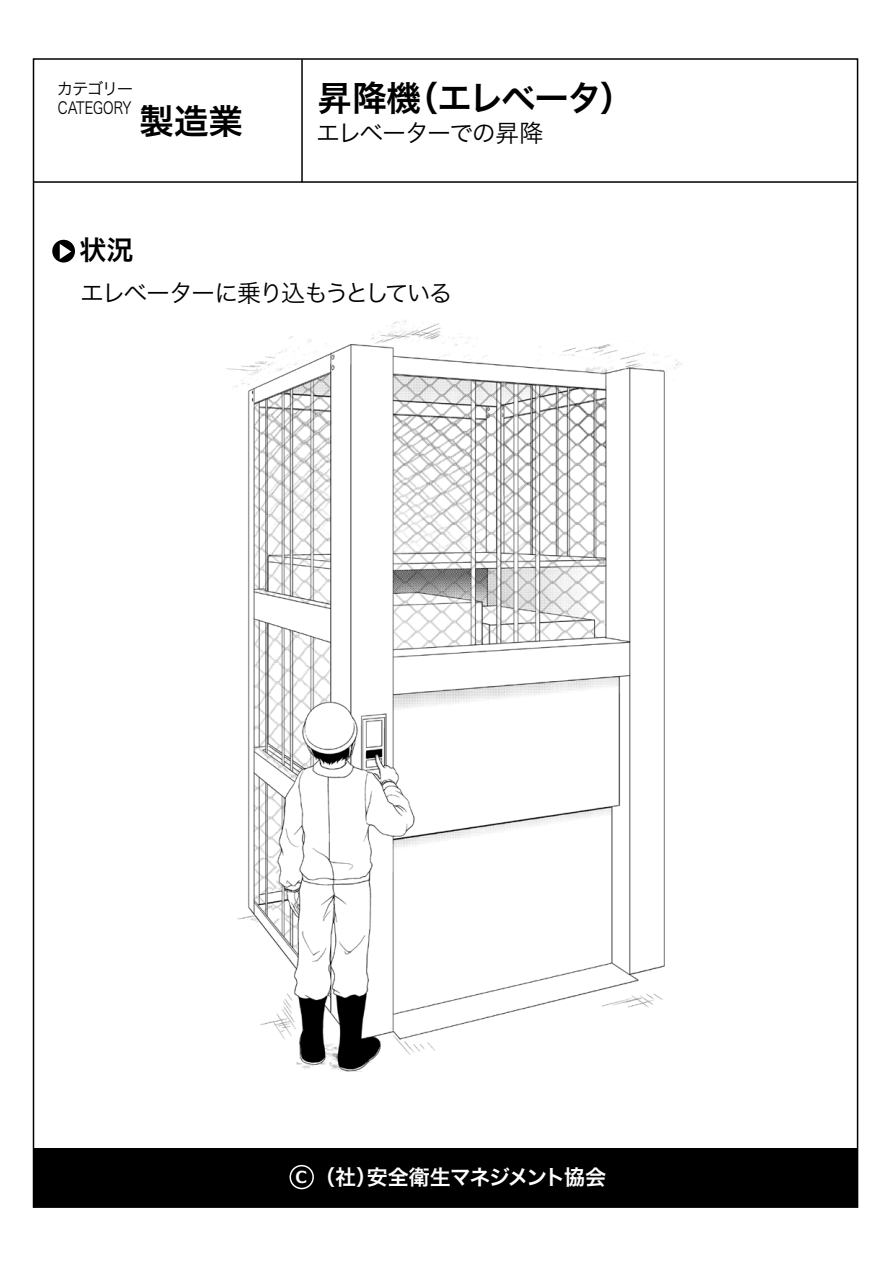
<style>
.page{position:relative;width:893px;height:1263px;background:#fff}
.page>*{position:absolute;margin:0;border:0;box-sizing:border-box;transform-origin:0 0}
.t1{font:34.5px "Hira Kaku Pro W6";letter-spacing:-.04em;color:#000}
.t2{font:34.5px "Hira Kaku Pro W6";letter-spacing:-.02em;color:#000}
.t3{font:27px "Hira Kaku Pro W6";color:#000}
.t4{font:24px "Hira Kaku Pro W3";letter-spacing:-.075em;color:#000}
.t5{font:21px "Hira Kaku Pro W6";letter-spacing:-.06em;color:#fff}
.t6{font:16.5px/19.8px "Hira Kaku Pro W3";letter-spacing:-.05em;color:#000}
.s1{font-family:"Meiryo";font-weight:700;font-size:16.5px}
</style>
<div class="page">
<hr style="left:34px;top:181px;width:823px;height:2px;background:#000">
<hr style="left:301px;top:59px;width:2px;height:123px;background:#000">
<div style="left:33px;top:1148px;width:824px;height:59px;background:#000"></div>
<div style="left:290px;top:1165px;width:24px;height:24px;border:2px solid #fff;border-radius:50%"></div>
<svg style="left:52px;top:240px;width:23px;height:23px"></svg>
<svg style="left:60px;top:244px;width:11px;height:15px"></svg>
<img style="left:226px;top:320px;width:456px;height:752px">
<p class="t6" style="left:57px;top:77px;width:78px">カテゴリー<br>CATEGORY</p>
<h1 class="t2" style="left:139px;top:90px;width:105px">製造業</h1>
<p class="t3" style="left:80px;top:226px;width:55px">状況</p>
<h1 class="t1" style="left:318px;top:67px;width:318px">昇降機（エレベータ）</h1>
<p class="t4" style="left:316px;top:111px;width:228px">エレベーターでの昇降</p>
<p class="t4" style="left:57px;top:272px;width:397px">　エレベーターに乗り込もうとしている</p>
<p class="t5" style="left:296px;top:1158px;width:312px"><span class="s1">C</span> （社）安全衛生マネジメント協会</p>
</div>
